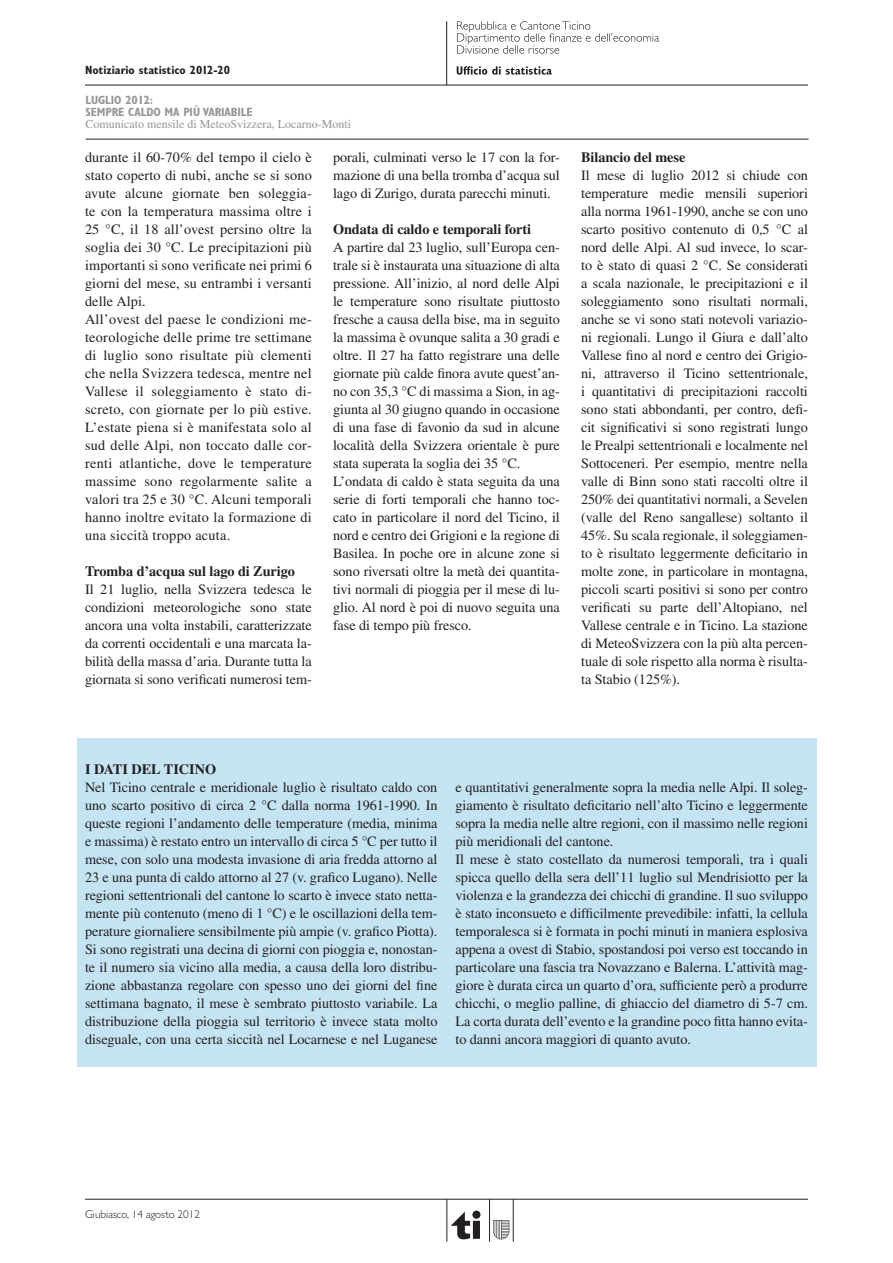
<style>
.page{position:relative;width:893px;height:1263px;background:#fff}
.page>*{position:absolute;margin:0;border:0;box-sizing:border-box;transform-origin:0 0}
.t1{font:14.25px/18px "Times LT Std";letter-spacing:-.005em;color:#231f20;text-align:justify}
.t2{font:14.25px/18px "Times LT Std";letter-spacing:.02em;color:#231f20}
.t3{font:700 14.25px "Times LT Std";letter-spacing:-.005em;color:#231f20}
.t4{font:12px "Times LT Std";color:#939598}
.t5{font:700 condensed 12px/12px "Gill Sans MT Std";letter-spacing:-.01em;color:#939598}
.t6{font:700 condensed 12px "Gill Sans MT Std";color:#231f20}
.t7{font:300 11.25px "Gill Sans MT Std";color:#231f20}
</style>
<div class="page">
<hr style="left:85px;top:85px;width:723px;height:1px;background:#231f20">
<hr style="left:446px;top:21px;width:1px;height:64px;background:#231f20">
<svg style="left:493px;top:1220px;width:16px;height:19px"></svg>
<div style="left:472px;top:1210px;width:8px;height:9px;background:#231f20;border-radius:50%"></div>
<svg style="left:451px;top:1212px;width:19px;height:27px"></svg>
<div style="left:473px;top:1221px;width:7px;height:18px;background:#231f20"></div>
<hr style="left:85px;top:1199px;width:723px;height:1px;background:#231f20">
<hr style="left:447px;top:1199px;width:1px;height:43px;background:#231f20">
<hr style="left:489px;top:1199px;width:1px;height:43px;background:#231f20">
<hr style="left:513px;top:1199px;width:1px;height:43px;background:#231f20">
<svg style="left:457px;top:66px;width:95px;height:9px"></svg>
<svg style="left:457px;top:21px;width:202px;height:33px"></svg>
<hr style="left:86px;top:139px;width:722px;height:1px;background:#231f20">
<div style="left:77px;top:738px;width:739px;height:328px;background:#c5e4f3"></div>
<p class="t6" style="left:85px;top:63px;width:146px">NOTIZIARIO STATISTICO 2012-20</p>
<p class="t5" style="left:86px;top:94px;width:169px">LUGLIO 2012:<br>SEMPRE CALDO MA PIÙ VARIABILE</p>
<p class="t4" style="left:86px;top:117px;width:267px">Comunicato mensile di MeteoSvizzera, Locarno-Monti</p>
<p class="t2" style="left:85px;top:148px;width:228px">durante il 60-70% del tempo il cielo è stato coperto di nubi, anche se si sono avute alcune giornate ben soleggia&shy;te con la temperatura massima oltre i 25 °C, il 18 all’ovest persino oltre la soglia dei 30 °C. Le precipitazioni più importanti si sono verificate nei primi 6 giorni del mese, su entrambi i versanti delle Alpi.<br>All’ovest del paese le condizioni me&shy;teorologiche delle prime tre settimane di luglio sono risultate più clementi che nella Svizzera tedesca, mentre nel Vallese il soleggiamento è stato di&shy;screto, con giornate per lo più estive.<br>L’estate piena si è manifestata solo al sud delle Alpi, non toccato dalle cor&shy;renti atlantiche, dove le temperature massime sono regolarmente salite a valori tra 25 e 30 °C. Alcuni temporali hanno inoltre evitato la formazione di una siccità troppo acuta.</p>
<p class="t3" style="left:85px;top:563px;width:211px">Tromba d’acqua sul lago di Zurigo</p>
<p class="t1" style="left:85px;top:580px;width:228px">Il 21 luglio, nella Svizzera tedesca le condizioni meteorologiche sono state ancora una volta instabili, caratterizzate da correnti occidentali e una marcata la&shy;bilità della massa d’aria. Durante tutta la giornata si sono verificati numerosi tem-</p>
<p class="t1" style="left:333px;top:148px;width:228px">porali, culminati verso le 17 con la for&shy;mazione di una bella tromba d’acqua sul lago di Zurigo, durata parecchi minuti.</p>
<p class="t3" style="left:333px;top:221px;width:200px">Ondata di caldo e temporali forti</p>
<p class="t1" style="left:333px;top:238px;width:228px;text-align:left">A partire dal 23 luglio, sull’Europa cen&shy;trale si è instaurata una situazione di alta pressione. All’inizio, al nord delle Alpi le temperature sono risultate piuttosto fresche a causa della bise, ma in seguito la massima è ovunque salita a 30 gradi e oltre. Il 27 ha fatto registrare una delle giornate più calde finora avute quest’an&shy;no con 35,3 °C di massima a Sion, in ag&shy;giunta al 30 giugno quando in occasione di una fase di favonio da sud in alcune località della Svizzera orientale è pure stata superata la soglia dei 35 °C.<br>L’ondata di caldo è stata seguita da una serie di forti temporali che hanno toc&shy;cato in particolare il nord del Ticino, il nord e centro dei Grigioni e la regione di Basilea. In poche ore in alcune zone si sono riversati oltre la metà dei quantita&shy;tivi normali di pioggia per il mese di lu&shy;glio. Al nord è poi di nuovo seguita una fase di tempo più fresco.</p>
<p class="t3" style="left:581px;top:149px;width:106px">Bilancio del mese</p>
<p class="t1" style="left:581px;top:166px;width:228px">Il mese di luglio 2012 si chiude con temperature medie mensili superiori alla norma 1961-1990, anche se con uno scarto positivo contenuto di 0,5 °C al nord delle Alpi. Al sud invece, lo scar&shy;to è stato di quasi 2 °C. Se considerati a scala nazionale, le precipitazioni e il soleggiamento sono risultati normali, anche se vi sono stati notevoli variazio&shy;ni regionali. Lungo il Giura e dall’alto Vallese fino al nord e centro dei Grigio&shy;ni, attraverso il Ticino settentrionale, i quantitativi di precipitazioni raccolti sono stati abbondanti, per contro, defi&shy;cit significativi si sono registrati lungo le Prealpi settentrionali e localmente nel Sottoceneri. Per esempio, mentre nella valle di Binn sono stati raccolti oltre il 250% dei quantitativi normali, a Sevelen (valle del Reno sangallese) soltanto il 45%. Su scala regionale, il soleggiamen&shy;to è risultato leggermente deficitario in molte zone, in particolare in montagna, piccoli scarti positivi si sono per contro verificati su parte dell’Altopiano, nel Vallese centrale e in Ticino. La stazione di MeteoSvizzera con la più alta percen&shy;tuale di sole rispetto alla norma è risulta&shy;ta Stabio (125%).</p>
<p class="t3" style="left:85px;top:761px;width:133px">I DATI DEL TICINO</p>
<p class="t1" style="left:85px;top:778px;width:354px">Nel Ticino centrale e meridionale luglio è risultato caldo con uno scarto positivo di circa 2 °C dalla norma 1961-1990. In queste regioni l’andamento delle temperature (media, minima e massima) è restato entro un intervallo di circa 5 °C per tutto il mese, con solo una modesta invasione di aria fredda attorno al 23 e una punta di caldo attorno al 27 (v. grafico Lugano). Nelle regioni settentrionali del cantone lo scarto è invece stato netta&shy;mente più contenuto (meno di 1 °C) e le oscillazioni della tem&shy;perature giornaliere sensibilmente più ampie (v. grafico Piotta).<br>Si sono registrati una decina di giorni con pioggia e, nonostan&shy;te il numero sia vicino alla media, a causa della loro distribu&shy;zione abbastanza regolare con spesso uno dei giorni del fine settimana bagnato, il mese è sembrato piuttosto variabile. La distribuzione della pioggia sul territorio è invece stata molto diseguale, con una certa siccità nel Locarnese e nel Luganese</p>
<p class="t1" style="left:455px;top:778px;width:354px;text-align:left">e quantitativi generalmente sopra la media nelle Alpi. Il soleg&shy;giamento è risultato deficitario nell’alto Ticino e leggermente sopra la media nelle altre regioni, con il massimo nelle regioni più meridionali del cantone.<br>Il mese è stato costellato da numerosi temporali, tra i quali spicca quello della sera dell’11 luglio sul Mendrisiotto per la violenza e la grandezza dei chicchi di grandine. Il suo sviluppo è stato inconsueto e difficilmente prevedibile: infatti, la cellula temporalesca si è formata in pochi minuti in maniera esplosiva appena a ovest di Stabio, spostandosi poi verso est toccando in particolare una fascia tra Novazzano e Balerna. L’attività mag&shy;giore è durata circa un quarto d’ora, sufficiente però a produrre chicchi, o meglio palline, di ghiaccio del diametro di 5-7 cm.<br>La corta durata dell’evento e la grandine poco fitta hanno evita&shy;to danni ancora maggiori di quanto avuto.</p>
<p class="t7" style="left:85px;top:1207px;width:116px">Giubiasco, 14 agosto 2012</p>
</div>
